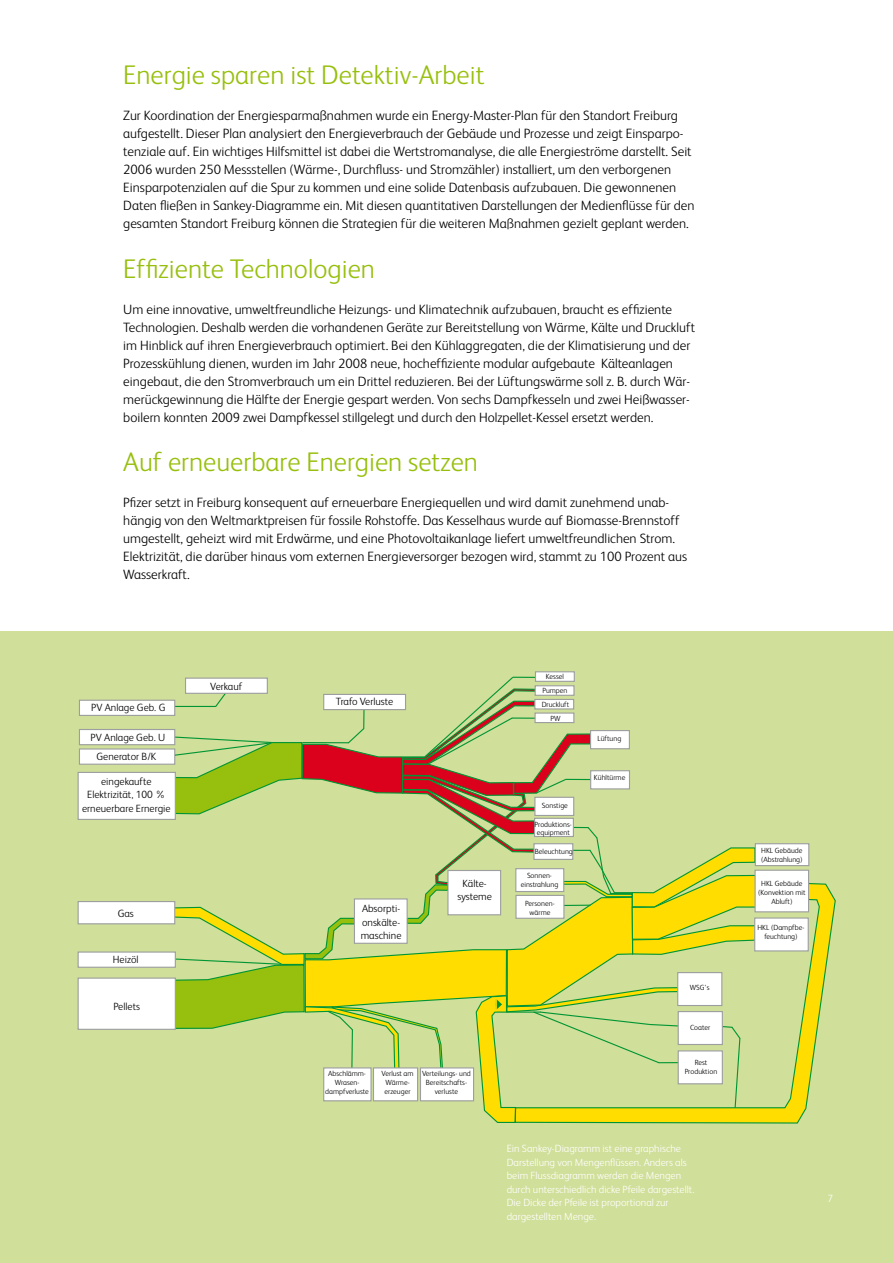
<style>
.page{position:relative;width:893px;height:1263px;background:#fff}
.page>*{position:absolute;margin:0;border:0;box-sizing:border-box;transform-origin:0 0}
.t1{font:300 27px "FS Albert";color:#97bf0d}
.t2{font:300 13.5px/18px "FS Albert";color:#000}
.t3{font:300 10.5px/13.5px "FS Albert";color:#fff}
.t4{font:300 10.5px/13.5px "FS Albert";color:#000;text-align:center}
.t5{font:300 7.5px/9px "FS Albert";color:#000;text-align:center}
.s1{color:#000}
</style>
<div class="page">
<div style="left:0;top:631px;width:893px;height:632px;background:#d0df99"></div>
<div style="left:78px;top:772px;width:98px;height:48px;background:#fff;border:1px solid #9c9e9f"></div>
<div style="left:78px;top:977px;width:98px;height:53px;background:#fff;border:1px solid #9c9e9f"></div>
<div style="left:79px;top:748px;width:96px;height:17px;background:#fff;border:1px solid #9c9e9f"></div>
<div style="left:78px;top:951px;width:98px;height:17px;background:#fff;border:1px solid #9c9e9f"></div>
<div style="left:79px;top:700px;width:96px;height:16px;background:#fff;border:1px solid #9c9e9f"></div>
<div style="left:79px;top:729px;width:96px;height:16px;background:#fff;border:1px solid #9c9e9f"></div>
<div style="left:78px;top:901px;width:97px;height:23px;background:#fff;border:1px solid #9c9e9f"></div>
<svg style="left:587px;top:883px;width:249px;height:241px"></svg>
<div style="left:754px;top:917px;width:55px;height:34px;background:#fff;border:1px solid #9c9e9f"></div>
<div style="left:754px;top:870px;width:55px;height:42px;background:#fff;border:1px solid #9c9e9f"></div>
<div style="left:755px;top:843px;width:54px;height:23px;background:#fff;border:1px solid #9c9e9f"></div>
<div style="left:535px;top:671px;width:40px;height:11px;background:#fff;border:1px solid #9c9e9f"></div>
<svg style="left:172px;top:676px;width:585px;height:447px"></svg>
<div style="left:492px;top:998px;width:5px;height:13px;border:2px solid #fd0"></div>
<h1 class="t1" style="left:123px;top:57px;width:363px">Energie sparen ist Detektiv-Arbeit</h1>
<p class="t2" style="left:123px;top:106px;width:573px">Zur Koordination der Energiesparmaßnahmen wurde ein Energy-Master-Plan für den Standort Freiburg aufgestellt. Dieser Plan analysiert den Energieverbrauch der Gebäude und Prozesse und zeigt Einsparpo&shy;tenziale auf. Ein wichtiges Hilfsmittel ist dabei die Wertstromanalyse, die alle Energieströme darstellt. Seit 2006 wurden 250 Messstellen (Wärme-, Durchfluss- und Stromzähler) installiert, um den verborgenen Einsparpotenzialen auf die Spur zu kommen und eine solide Datenbasis aufzubauen. Die gewonnenen Daten fließen in Sankey-Diagramme ein. Mit diesen quantitativen Darstellungen der Medienflüsse für den gesamten Standort Freiburg können die Strategien für die weiteren Maßnahmen gezielt geplant werden.</p>
<h1 class="t1" style="left:123px;top:251px;width:253px">Effiziente Technologien</h1>
<p class="t2" style="left:123px;top:300px;width:573px">Um eine innovative, umweltfreundliche Heizungs- und Klimatechnik aufzubauen, braucht es effiziente Technologien. Deshalb werden die vorhandenen Geräte zur Bereitstellung von Wärme, Kälte und Druckluft im Hinblick auf ihren Energieverbrauch optimiert. Bei den Kühlaggregaten, die der Klimatisierung und der Prozesskühlung dienen, wurden im Jahr 2008 neue, hocheffiziente modular aufgebaute Kälteanlagen eingebaut, die den Stromverbrauch um ein Drittel reduzieren. Bei der Lüftungswärme soll z. B. durch Wär&shy;merückgewinnung die Hälfte der Energie gespart werden. Von sechs Dampfkesseln und zwei Heißwasser&shy;boilern konnten 2009 zwei Dampfkessel stillgelegt und durch den Holzpellet-Kessel ersetzt werden.</p>
<h1 class="t1" style="left:123px;top:444px;width:356px">Auf erneuerbare Energien setzen</h1>
<p class="t2" style="left:123px;top:493px;width:565px">Pfizer setzt in Freiburg konsequent auf erneuerbare Energiequellen und wird damit zunehmend unab&shy;hängig von den Weltmarktpreisen für fossile Rohstoffe. Das Kesselhaus wurde auf Biomasse-Brennstoff umgestellt, geheizt wird mit Erdwärme, und eine Photovoltaikanlage liefert umweltfreundlichen Strom.<br>Elektrizität, die darüber hinaus vom externen Energieversorger bezogen wird, stammt zu 100 Prozent aus Wasserkraft.</p>
<p class="t4" style="left:91px;top:700px;width:76px">PV Anlage Geb. G</p>
<p class="t4" style="left:91px;top:730px;width:76px">PV Anlage Geb. U</p>
<p class="t4" style="left:97px;top:749px;width:61px">Generator B/K</p>
<p class="t4" style="left:82px;top:774px;width:90px">eingekaufte<br>Elektrizität, 100 % erneuerbare Ernergie</p>
<p class="t4" style="left:118px;top:906px;width:18px">Gas</p>
<p class="t4" style="left:113px;top:952px;width:27px">Heizöl</p>
<p class="t4" style="left:114px;top:1000px;width:28px">Pellets</p>
<p class="t4" style="left:210px;top:679px;width:34px">Verkauf</p>
<p class="t4" style="left:336px;top:694px;width:59px">Trafo Verluste</p>
<p class="t4" style="left:361px;top:901px;width:42px;text-align:left">Absorpti&shy;onskälte&shy;maschine</p>
<p class="t4" style="left:457px;top:876px;width:36px">Kälte&shy;systeme</p>
<p class="t5" style="left:542px;top:669px;width:29px;line-height:13.8px">Kessel<br>Pumpen<br>Druckluft<br>PW</p>
<p class="t5" style="left:542px;top:801px;width:28px">Sonstige</p>
<p class="t5" style="left:535px;top:820px;width:39px;line-height:7.5px;text-align:left">Produktions&shy;equipment</p>
<p class="t5" style="left:535px;top:847px;width:40px">Beleuchtung</p>
<p class="t5" style="left:521px;top:871px;width:39px">Sonnen&shy;einstrahlung</p>
<p class="t5" style="left:525px;top:898px;width:31px">Personen&shy;wärme</p>
<p class="t5" style="left:597px;top:733px;width:25px">Lüftung</p>
<p class="t5" style="left:594px;top:773px;width:33px">Kühltürme</p>
<p class="t5" style="left:325px;top:1068px;width:45px">Abschlämm-<br>Wrasen&shy;dampfverluste</p>
<p class="t5" style="left:382px;top:1068px;width:34px">Verlust am<br>Wärme&shy;erzeuger</p>
<p class="t5" style="left:422px;top:1068px;width:50px">Verteilungs- und<br>Bereitschafts&shy;verluste</p>
<p class="t5" style="left:690px;top:982px;width:22px">WSG‘s</p>
<p class="t5" style="left:690px;top:1022px;width:22px">Coater</p>
<p class="t5" style="left:685px;top:1057px;width:34px">Rest<br>Produktion</p>
<p class="t3" style="left:507px;top:1141px;width:189px">Ein Sankey-Diagramm ist eine graphische Darstellung von Mengenflüssen. Anders als beim Flussdiagramm werden die Mengen durch unterschiedlich dicke Pfeile dargestellt.<br>Die Dicke der Pfeile ist proportional zur dargestellten Menge.</p>
<p class="t5" style="left:761px;top:846px;width:43px;text-align:left">HKL Gebäude (Abstrahlung)</p>
<p class="t5" style="left:758px;top:879px;width:49px">HKL Gebäude (Konvektion mit<br>Abluft)</p>
<p class="t5" style="left:757px;top:922px;width:48px">HKL (Dampfbe&shy;feuchtung)</p>
<p class="t3" style="left:827px;top:1191px;width:11px">7<span class="s1">7</span></p>
</div>
